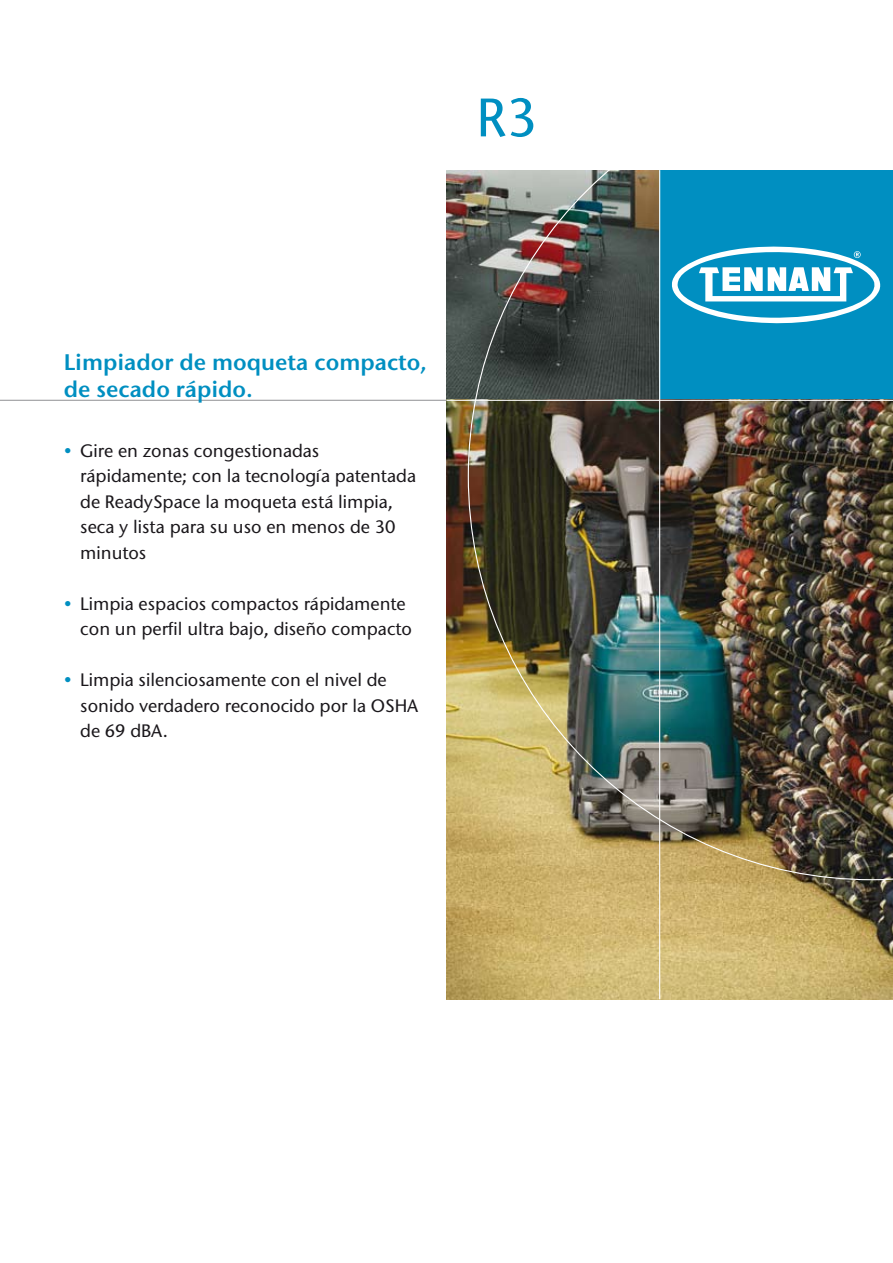
<style>
.page{position:relative;width:893px;height:1263px;background:#fff}
.page>*{position:absolute;margin:0;border:0;box-sizing:border-box;transform-origin:0 0}
.t1{font:500 54px "Stone Sans ITC";color:#008fc1}
.t2{font:22.5px/27px "Stone Sans ITC Semi";color:#008fc1}
.t3{font:500 18px/25.5px "Stone Sans ITC";color:#1a171b}
.s1{color:#008fc1}
</style>
<div class="page">
<img style="left:446px;top:170px;width:22px;height:230px">
<hr style="left:0;top:400px;width:457px;height:1px;background:#9c9d9f">
<img style="left:446px;top:401px;width:447px;height:598px">
<img style="left:468px;top:170px;width:425px;height:710px">
<hr style="left:446px;top:400px;width:447px;height:1px;background:#fff">
<hr style="left:659px;top:170px;width:1px;height:829px;background:#fff">
<h1 class="t1" style="left:476px;top:85px;width:62px">R3</h1>
<p class="t2" style="left:64px;top:349px;width:365px">Limpiador de moqueta compacto, de secado rápido.</p>
<p class="t3" style="left:80px;top:437px;width:337px;text-indent:-17px"><span class="s1">•</span> Gire en zonas congestionadas rápidamente; con la tecnología patentada de ReadySpace la moqueta está limpia, seca y lista para su uso en menos de 30 minutos</p>
<p class="t3" style="left:80px;top:590px;width:333px;text-indent:-17px"><span class="s1">•</span> Limpia espacios compactos rápidamente con un perfil ultra bajo, diseño compacto</p>
<p class="t3" style="left:80px;top:667px;width:340px;text-indent:-17px"><span class="s1">•</span> Limpia silenciosamente con el nivel de sonido verdadero reconocido por la OSHA de 69 dBA.</p>
</div>
